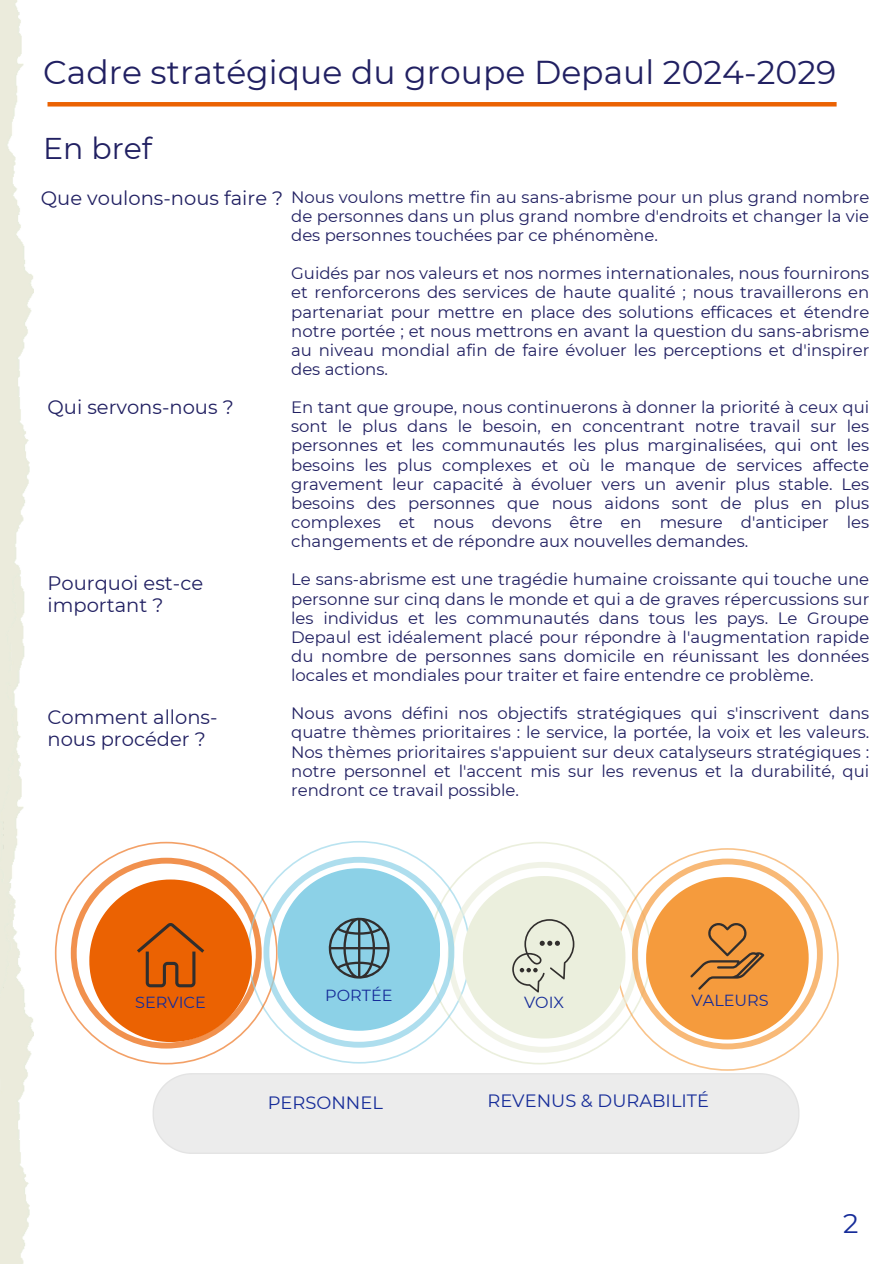
<style>
.page{position:relative;width:894px;height:1264px;background:#fff}
.page>*{position:absolute;margin:0;border:0;box-sizing:border-box;transform-origin:0 0}
.t1{font:33px "Montserrat";color:#212062}
.t2{font:30px "Montserrat";color:#212062}
.t3{font:27px "Montserrat";color:#162c99}
.t4{font:19.5px/22.5px "Montserrat";color:#212062}
.t5{font:17.85px "Montserrat";color:#162c99}
.t6{font:16.5px/19.2px "Montserrat";color:#212062;text-align:justify}
.t7{font:16.05px "Montserrat";color:#162c99}
</style>
<div class="page">
<svg style="left:486px;top:842px;width:107px;height:222px"></svg>
<div style="left:152px;top:1073px;width:647px;height:80px;background:#ececec"></div>
<svg style="left:666px;top:848px;width:172px;height:222px"></svg>
<svg style="left:304px;top:841px;width:111px;height:222px"></svg>
<svg style="left:55px;top:841px;width:165px;height:223px"></svg>
<svg style="left:71px;top:856px;width:751px;height:196px"></svg>
<img style="left:0;top:1093px;width:30px;height:170px">
<img style="left:0;top:0;width:33px;height:1093px">
<hr style="left:47px;top:102px;width:789px;height:4px;background:#eb6202">
<p class="t1" style="left:43px;top:52px;width:794px">Cadre stratégique du groupe Depaul 2024-2029</p>
<p class="t2" style="left:43px;top:130px;width:110px">En bref</p>
<p class="t4" style="left:41px;top:187px;width:244px">Que voulons-nous faire ?</p>
<p class="t4" style="left:47px;top:396px;width:188px">Qui servons-nous ?</p>
<p class="t4" style="left:47px;top:571px;width:157px">Pourquoi est-ce important ?</p>
<h4 class="t4" style="left:47px;top:705px;width:171px">Comment allons&shy;nous procéder ?</h4>
<p class="t6" style="left:291px;top:187px;width:579px">Nous voulons mettre fin au sans-abrisme pour un plus grand nombre de personnes dans un plus grand nombre d'endroits et changer la vie des personnes touchées par ce phénomène.</p>
<p class="t6" style="left:291px;top:264px;width:579px">Guidés par nos valeurs et nos normes internationales, nous fournirons et renforcerons des services de haute qualité ; nous travaillerons en partenariat pour mettre en place des solutions efficaces et étendre notre portée ; et nous mettrons en avant la question du sans-abrisme au niveau mondial afin de faire évoluer les perceptions et d'inspirer des actions.</p>
<h1 class="t6" style="left:291px;top:397px;width:579px">En tant que groupe, nous continuerons à donner la priorité à ceux qui sont le plus dans le besoin, en concentrant notre travail sur les personnes et les communautés les plus marginalisées, qui ont les besoins les plus complexes et où le manque de services affecte gravement leur capacité à évoluer vers un avenir plus stable. Les besoins des personnes que nous aidons sont de plus en plus complexes et nous devons être en mesure d'anticiper les changements et de répondre aux nouvelles demandes.</h1>
<h1 class="t6" style="left:291px;top:570px;width:579px">Le sans-abrisme est une tragédie humaine croissante qui touche une personne sur cinq dans le monde et qui a de graves répercussions sur les individus et les communautés dans tous les pays. Le Groupe Depaul est idéalement placé pour répondre à l'augmentation rapide du nombre de personnes sans domicile en réunissant les données locales et mondiales pour traiter et faire entendre ce problème.</h1>
<h3 class="t6" style="left:291px;top:703px;width:579px">Nous avons défini nos objectifs stratégiques qui s'inscrivent dans quatre thèmes prioritaires : le service, la portée, la voix et les valeurs.<br>Nos thèmes prioritaires s'appuient sur deux catalyseurs stratégiques : notre personnel et l'accent mis sur les revenus et la durabilité, qui rendront ce travail possible.</h3>
<p class="t7" style="left:325px;top:985px;width:69px">PORTÉE</p>
<p class="t7" style="left:135px;top:992px;width:72px">SERVICE</p>
<p class="t7" style="left:524px;top:992px;width:42px">VOIX</p>
<p class="t7" style="left:691px;top:990px;width:79px">VALEURS</p>
<h3 class="t5" style="left:268px;top:1091px;width:116px">PERSONNEL</h3>
<h3 class="t5" style="left:487px;top:1089px;width:223px">REVENUS &amp; DURABILITÉ</h3>
<h3 class="t3" style="left:843px;top:1206px;width:17px">2</h3>
</div>
